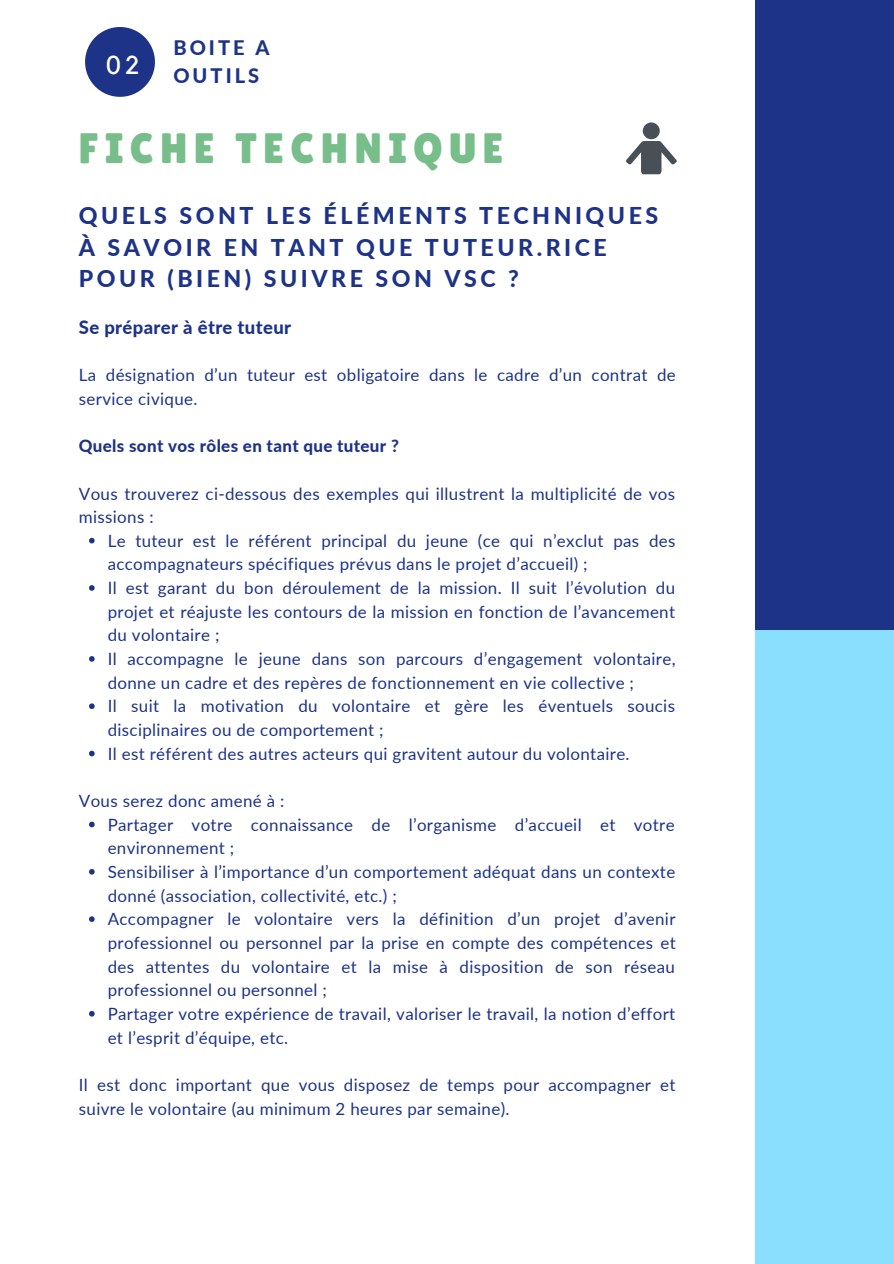
<style>
.page{position:relative;width:894px;height:1264px;background:#fff}
.page>*{position:absolute;margin:0;border:0;box-sizing:border-box;transform-origin:0 0}
.t1{font:42.45px "Lilita One";letter-spacing:.15em;color:#78be8a}
.t2{font:25.8px "Kollektif";color:#fff}
.t3{font:800 23.25px/31.5px "Lato";letter-spacing:.15em;color:#1d3387}
.t4{font:800 20.1px/27.3px "Lato";letter-spacing:.15em;color:#1d3387}
.t5{font:800 18.45px "Lato";letter-spacing:.02em;color:#1d3387}
.t6{font:16.95px/23.7px "Lato";letter-spacing:.02em;color:#1d3387}
.t7{font:800 16.95px "Lato";letter-spacing:.02em;color:#1d3387}
</style>
<div class="page">
<div style="left:755px;top:0;width:138px;height:629px;background:#1d3387"></div>
<svg style="left:85px;top:27px;width:70px;height:70px"></svg>
<div style="left:642px;top:122px;width:17px;height:17px;background:#494f56;border-radius:50%"></div>
<svg style="left:626px;top:141px;width:50px;height:33px"></svg>
<svg style="left:89px;top:538px;width:6px;height:5px"></svg>
<svg style="left:89px;top:585px;width:6px;height:5px"></svg>
<svg style="left:89px;top:656px;width:6px;height:5px"></svg>
<svg style="left:89px;top:703px;width:6px;height:6px"></svg>
<svg style="left:89px;top:750px;width:6px;height:6px"></svg>
<svg style="left:89px;top:821px;width:6px;height:6px"></svg>
<svg style="left:89px;top:869px;width:6px;height:5px"></svg>
<svg style="left:89px;top:916px;width:6px;height:6px"></svg>
<svg style="left:89px;top:1011px;width:6px;height:5px"></svg>
<div style="left:755px;top:630px;width:138px;height:633px;background:#8adefe"></div>
<h2 class="t2" style="left:106px;top:53px;width:34px">02</h2>
<p class="t4" style="left:173px;top:34px;width:98px">BOITE A<br>OUTILS</p>
<h1 class="t1" style="left:79px;top:123px;width:426px">FICHE TECHNIQUE</h1>
<h3 class="t3" style="left:79px;top:199px;width:580px">QUELS SONT LES ÉLÉMENTS TECHNIQUES<br>À SAVOIR EN TANT QUE TUTEUR.RICE<br>POUR (BIEN) SUIVRE SON VSC ?</h3>
<p class="t5" style="left:79px;top:316px;width:214px">Se préparer à être tuteur</p>
<p class="t6" style="left:79px;top:363px;width:598px">La désignation d’un tuteur est obligatoire dans le cadre d’un contrat de service civique.</p>
<p class="t7" style="left:79px;top:435px;width:321px">Quels sont vos rôles en tant que tuteur ?</p>
<p class="t6" style="left:79px;top:481px;width:597px">Vous trouverez ci-dessous des exemples qui illustrent la multiplicité de vos missions :</p>
<p class="t6" style="left:108px;top:528px;width:569px">Le tuteur est le référent principal du jeune (ce qui n’exclut pas des accompagnateurs spécifiques prévus dans le projet d’accueil) ;<br>Il est garant du bon déroulement de la mission. Il suit l’évolution du projet et réajuste les contours de la mission en fonction de l’avancement du volontaire ;<br>Il accompagne le jeune dans son parcours d’engagement volontaire, donne un cadre et des repères de fonctionnement en vie collective ;<br>Il suit la motivation du volontaire et gère les éventuels soucis disciplinaires ou de comportement ;<br>Il est référent des autres acteurs qui gravitent autour du volontaire.</p>
<p class="t6" style="left:79px;top:788px;width:207px">Vous serez donc amené à :</p>
<p class="t6" style="left:108px;top:812px;width:569px">Partager votre connaissance de l’organisme d’accueil et votre environnement ;<br>Sensibiliser à l’importance d’un comportement adéquat dans un contexte donné (association, collectivité, etc.) ;<br>Accompagner le volontaire vers la définition d’un projet d’avenir professionnel ou personnel par la prise en compte des compétences et des attentes du volontaire et la mise à disposition de son réseau professionnel ou personnel ;<br>Partager votre expérience de travail, valoriser le travail, la notion d’effort et l’esprit d’équipe, etc.</p>
<p class="t6" style="left:79px;top:1072px;width:598px">Il est donc important que vous disposez de temps pour accompagner et suivre le volontaire (au minimum 2 heures par semaine).</p>
</div>
